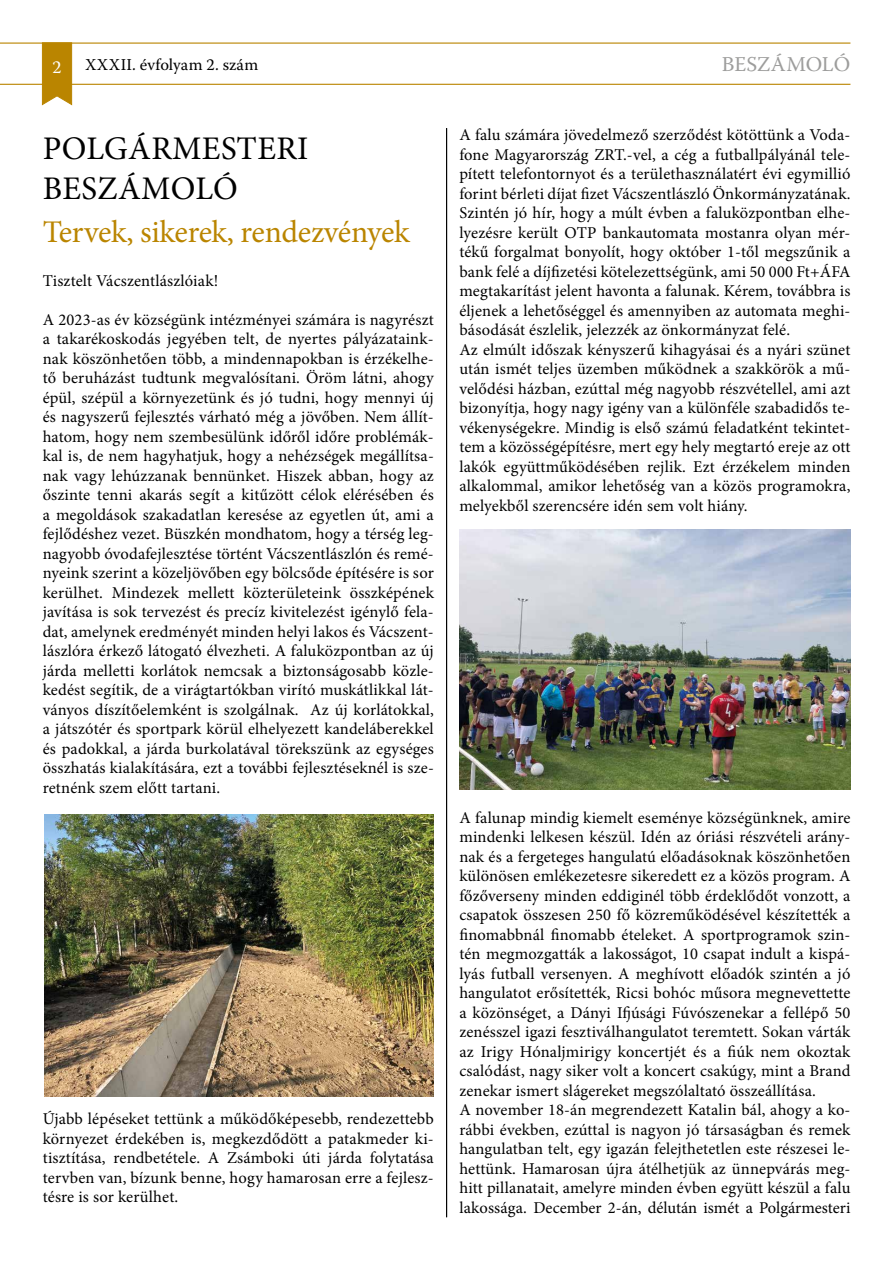
<style>
.page{position:relative;width:893px;height:1263px;background:#fff}
.page>*{position:absolute;margin:0;border:0;box-sizing:border-box;transform-origin:0 0}
.t1{font:33px/39.6px "Minion Pro";letter-spacing:.01em;color:#000}
.t2{font:31.5px "Minion Pro";letter-spacing:-.015em;color:#ba8500}
.t3{font:21px "Warnock Pro";color:#9d9d9c}
.t4{font:18px "Warnock Pro";color:#fff}
.t5{font:16.5px/19.5px "Minion Pro";letter-spacing:.01em;color:#000;text-align:justify}
.t6{font:16.5px "Warnock Pro";letter-spacing:.015em;color:#000}
</style>
<div class="page">
<hr style="left:0;top:43px;width:850px;height:1px;background:#ba8500">
<hr style="left:0;top:84px;width:850px;height:1px;background:#ba8500">
<svg style="left:42px;top:42px;width:30px;height:64px;background:#bf8f15"></svg>
<hr style="left:446px;top:128px;width:1px;height:1089px;background:#000">
<img style="left:460px;top:530px;width:390px;height:259px">
<img style="left:44px;top:814px;width:390px;height:283px">
<p class="t4" style="left:53px;top:56px;width:11px">2</p>
<p class="t6" style="left:85px;top:55px;width:175px">XXXII. évfolyam 2. szám</p>
<p class="t3" style="left:722px;top:52px;width:130px">BESZÁMOLÓ</p>
<h1 class="t1" style="left:43px;top:129px;width:267px">POLGÁRMESTERI<br>BESZÁMOLÓ</h1>
<h2 class="t2" style="left:43px;top:211px;width:368px">Tervek, sikerek, rendezvények</h2>
<p class="t5" style="left:43px;top:271px;width:177px">Tisztelt Vácszentlászlóiak!</p>
<p class="t5" style="left:43px;top:310px;width:393px">A 2023-as év községünk intézményei számára is nagyrészt a takarékoskodás jegyében telt, de nyertes pályázataink&shy;nak köszönhetően több, a mindennapokban is érzékelhe&shy;tő beruházást tudtunk megvalósítani. Öröm látni, ahogy épül, szépül a környezetünk és jó tudni, hogy mennyi új és nagyszerű fejlesztés várható még a jövőben. Nem állít&shy;hatom, hogy nem szembesülünk időről időre problémák&shy;kal is, de nem hagyhatjuk, hogy a nehézségek megállítsa&shy;nak vagy lehúzzanak bennünket. Hiszek abban, hogy az őszinte tenni akarás segít a kitűzött célok elérésében és a megoldások szakadatlan keresése az egyetlen út, ami a fejlődéshez vezet. Büszkén mondhatom, hogy a térség leg&shy;nagyobb óvodafejlesztése történt Vácszentlászlón és remé&shy;nyeink szerint a közeljövőben egy bölcsőde építésére is sor kerülhet. Mindezek mellett közterületeink összképének javítása is sok tervezést és precíz kivitelezést igénylő fela&shy;dat, amelynek eredményét minden helyi lakos és Vácszent&shy;lászlóra érkező látogató élvezheti. A faluközpontban az új járda melletti korlátok nemcsak a biztonságosabb közle&shy;kedést segítik, de a virágtartókban virító muskátlikkal lát&shy;ványos díszítőelemként is szolgálnak. Az új korlátokkal, a játszótér és sportpark körül elhelyezett kandeláberekkel és padokkal, a járda burkolatával törekszünk az egységes összhatás kialakítására, ezt a további fejlesztéseknél is sze&shy;retnénk szem előtt tartani.</p>
<p class="t5" style="left:43px;top:1109px;width:393px">Újabb lépéseket tettünk a működőképesebb, rendezettebb környezet érdekében is, megkezdődött a patakmeder ki&shy;tisztítása, rendbetétele. A Zsámboki úti járda folytatása tervben van, bízunk benne, hogy hamarosan erre a fejlesz&shy;tésre is sor kerülhet.</p>
<p class="t5" style="left:459px;top:125px;width:393px;text-align:left">A falu számára jövedelmező szerződést kötöttünk a Voda&shy;fone Magyarország ZRT.-vel, a cég a futballpályánál tele&shy;pített telefontornyot és a területhasználatért évi egymillió forint bérleti díjat fizet Vácszentlászló Önkormányzatának.<br>Szintén jó hír, hogy a múlt évben a faluközpontban elhe&shy;lyezésre került OTP bankautomata mostanra olyan mér&shy;tékű forgalmat bonyolít, hogy október 1-től megszűnik a bank felé a díjfizetési kötelezettségünk, ami 50 000 Ft+ÁFA megtakarítást jelent havonta a falunak. Kérem, továbbra is éljenek a lehetőséggel és amennyiben az automata meghi&shy;básodását észlelik, jelezzék az önkormányzat felé.<br>Az elmúlt időszak kényszerű kihagyásai és a nyári szünet után ismét teljes üzemben működnek a szakkörök a mű&shy;velődési házban, ezúttal még nagyobb részvétellel, ami azt bizonyítja, hogy nagy igény van a különféle szabadidős te&shy;vékenységekre. Mindig is első számú feladatként tekintet&shy;tem a közösségépítésre, mert egy hely megtartó ereje az ott lakók együttműködésében rejlik. Ezt érzékelem minden alkalommal, amikor lehetőség van a közös programokra, melyekből szerencsére idén sem volt hiány.</p>
<p class="t5" style="left:459px;top:808px;width:393px;text-align:left">A falunap mindig kiemelt eseménye községünknek, amire mindenki lelkesen készül. Idén az óriási részvételi arány&shy;nak és a fergeteges hangulatú előadásoknak köszönhetően különösen emlékezetesre sikeredett ez a közös program. A főzőverseny minden eddiginél több érdeklődőt vonzott, a csapatok összesen 250 fő közreműködésével készítették a finomabbnál finomabb ételeket. A sportprogramok szin&shy;tén megmozgatták a lakosságot, 10 csapat indult a kispá&shy;lyás futball versenyen. A meghívott előadók szintén a jó hangulatot erősítették, Ricsi bohóc műsora megnevettette a közönséget, a Dányi Ifjúsági Fúvószenekar a fellépő 50 zenésszel igazi fesztiválhangulatot teremtett. Sokan várták az Irigy Hónaljmirigy koncertjét és a fiúk nem okoztak csalódást, nagy siker volt a koncert csakúgy, mint a Brand zenekar ismert slágereket megszólaltató összeállítása.<br>A november 18-án megrendezett Katalin bál, ahogy a ko&shy;rábbi években, ezúttal is nagyon jó társaságban és remek hangulatban telt, egy igazán felejthetetlen este részesei le&shy;hettünk. Hamarosan újra átélhetjük az ünnepvárás meg&shy;hitt pillanatait, amelyre minden évben együtt készül a falu lakossága. December 2-án, délután ismét a Polgármesteri</p>
</div>
